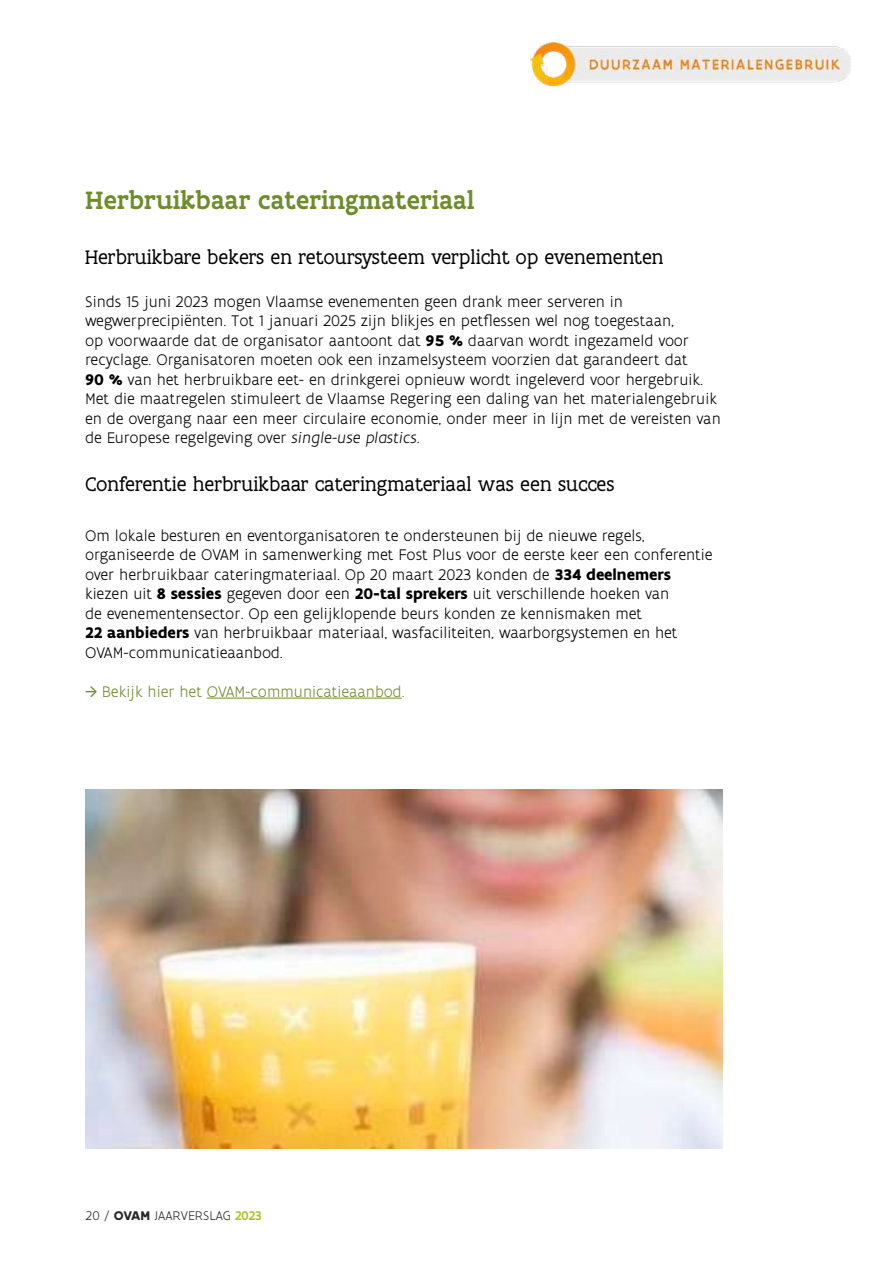
<style>
.page{position:relative;width:893px;height:1263px;background:#fff}
.page>*{position:absolute;margin:0;border:0;box-sizing:border-box;transform-origin:0 0}
.t1{font:500 27px "Flanders Art Serif";color:#6f8c2b}
.t2{font:21px "Flanders Art Serif";color:#000}
.t3{font:300 16.5px/19.5px "Flanders Art Sans";color:#000}
.t4{font:300 16.5px "Flanders Art Sans";color:#6f8c2b}
.t5{font:300 13.5px "Flanders Art Sans";color:#282828}
.s1{font-weight:700}
.s2{font-style:italic}
.s3{font-family:"Galano Grotesque";font-weight:400}
.s4{font-weight:500;color:#a2c61c}
</style>
<div class="page">
<hr style="left:207px;top:698px;width:195px;height:1px;background:#6f8c2b">
<img style="left:530px;top:43px;width:320px;height:42px">
<img style="left:86px;top:789px;width:636px;height:359px">
<h1 class="t1" style="left:85px;top:183px;width:391px">Herbruikbaar cateringmateriaal</h1>
<p class="t2" style="left:85px;top:245px;width:580px">Herbruikbare bekers en retoursysteem verplicht op evenementen</p>
<p class="t3" style="left:85px;top:292px;width:637px">Sinds 15 juni 2023 mogen Vlaamse evenementen geen drank meer serveren in wegwerprecipiënten. Tot 1 januari 2025 zijn blikjes en petflessen wel nog toegestaan,<br>op voorwaarde dat de organisator aantoont dat <span class="s1">95 %</span> daarvan wordt ingezameld voor recyclage. Organisatoren moeten ook een inzamelsysteem voorzien dat garandeert dat<br><span class="s1">90 %</span> van het herbruikbare eet- en drinkgerei opnieuw wordt ingeleverd voor hergebruik.<br>Met die maatregelen stimuleert de Vlaamse Regering een daling van het materialengebruik en de overgang naar een meer circulaire economie, onder meer in lijn met de vereisten van de Europese regelgeving over <span class="s2">single-use plastics</span>.</p>
<p class="t2" style="left:85px;top:471px;width:531px">Conferentie herbruikbaar cateringmateriaal was een succes</p>
<p class="t3" style="left:85px;top:526px;width:629px">Om lokale besturen en eventorganisatoren te ondersteunen bij de nieuwe regels, organiseerde de OVAM in samenwerking met Fost Plus voor de eerste keer een conferentie over herbruikbaar cateringmateriaal. Op 20 maart 2023 konden de <span class="s1">334 deelnemers </span>kiezen uit <span class="s1">8 sessies</span> gegeven door een <span class="s1">20-tal sprekers</span> uit verschillende hoeken van<br>de evenementensector. Op een gelijklopende beurs konden ze kennismaken met<br><span class="s1">22 aanbieders</span> van herbruikbaar materiaal, wasfaciliteiten, waarborgsystemen en het OVAM-communicatieaanbod.</p>
<p class="t4" style="left:85px;top:681px;width:321px"><span class="s3">→</span> Bekijk hier het OVAM-communicatieaanbod.</p>
<p class="t5" style="left:86px;top:1208px;width:177px">20 / <span class="s1">OVAM</span> JAARVERSLAG <span class="s4">2023</span></p>
</div>
